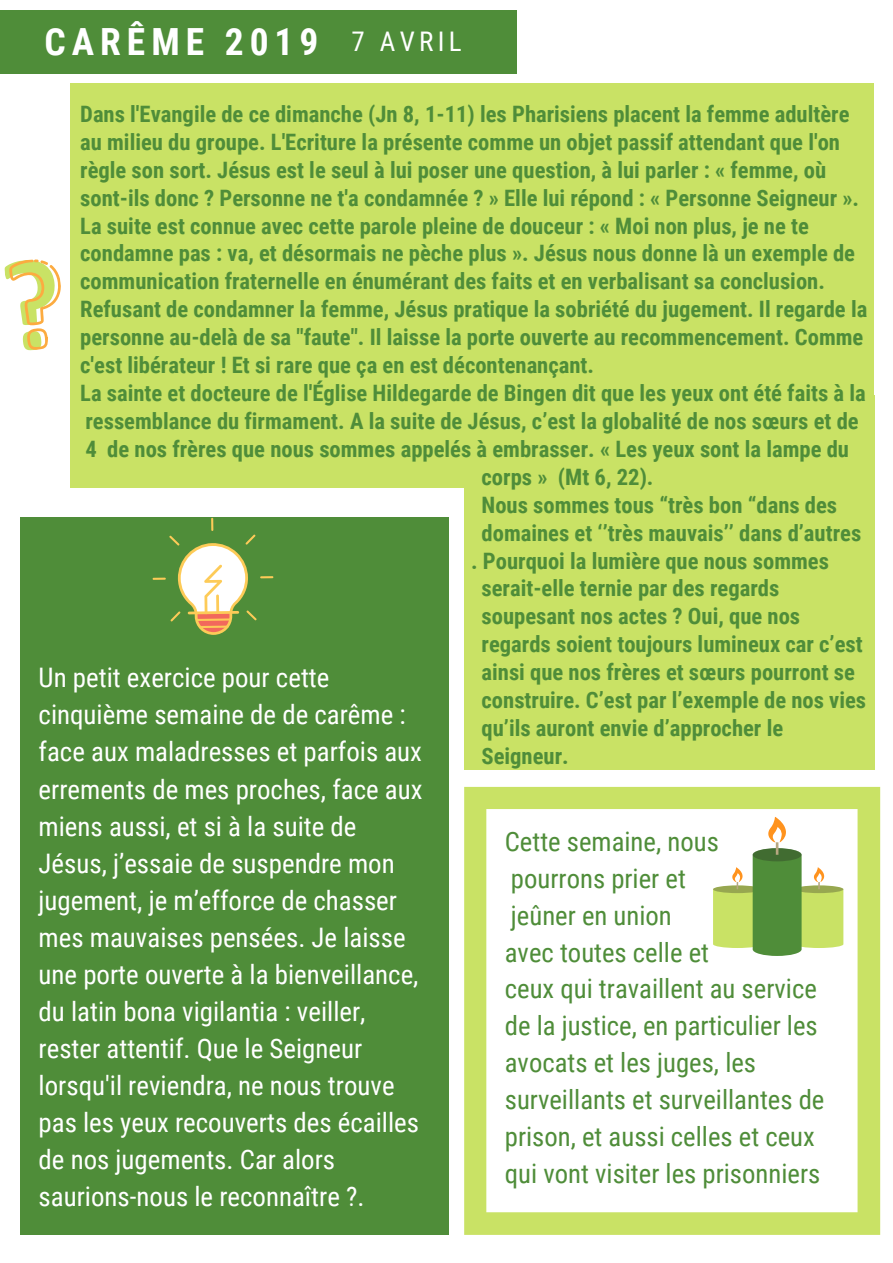
<style>
.page{position:relative;width:893px;height:1263px;background:#fff}
.page>*{position:absolute;margin:0;border:0;box-sizing:border-box;transform-origin:0 0}
.t1{font:700 37.42px "Roboto Condensed";letter-spacing:.16em;color:#fff}
.t2{font:26.92px/37px "Roboto Condensed";color:#fff}
.t3{font:26.7px/36.8px "Roboto Condensed";color:#4f8d39}
.t4{font:700 22.58px "Roboto Condensed";color:#4f8d39}
.s1{font-weight:400;font-size:27px}
</style>
<div class="page">
<div style="left:0;top:11px;width:516px;height:63px;background:#4f8d39"></div>
<svg style="left:464px;top:787px;width:416px;height:448px"></svg>
<svg style="left:713px;top:817px;width:130px;height:139px"></svg>
<div style="left:20px;top:518px;width:429px;height:717px;background:#4f8d39"></div>
<svg style="left:153px;top:518px;width:120px;height:117px"></svg>
<div style="left:70px;top:83px;width:804px;height:405px;background:#c9e265"></div>
<div style="left:464px;top:395px;width:410px;height:375px;background:#c9e265"></div>
<svg style="left:4px;top:259px;width:57px;height:92px"></svg>
<h1 class="t1" style="left:44px;top:20px;width:419px">CARÊME 2019 <span class="s1">7 AVRIL</span></h1>
<p class="t4" style="left:80px;top:101px;width:771px">Dans l'Evangile de ce dimanche (Jn 8, 1-11) les Pharisiens placent la femme adultère</p>
<p class="t4" style="left:80px;top:129px;width:761px">au milieu du groupe. L'Ecriture la présente comme un objet passif attendant que l'on</p>
<p class="t4" style="left:80px;top:157px;width:747px">règle son sort. Jésus est le seul à lui poser une question, à lui parler : « femme, où</p>
<p class="t4" style="left:80px;top:185px;width:780px">sont-ils donc ? Personne ne t'a condamnée ? » Elle lui répond : « Personne Seigneur ».</p>
<p class="t4" style="left:80px;top:213px;width:730px">La suite est connue avec cette parole pleine de douceur : « Moi non plus, je ne te</p>
<p class="t4" style="left:80px;top:241px;width:776px">condamne pas : va, et désormais ne pèche plus ». Jésus nous donne là un exemple de</p>
<p class="t4" style="left:80px;top:268px;width:746px">communication fraternelle en énumérant des faits et en verbalisant sa conclusion.</p>
<p class="t4" style="left:80px;top:296px;width:788px">Refusant de condamner la femme, Jésus pratique la sobriété du jugement. Il regarde la</p>
<p class="t4" style="left:80px;top:324px;width:784px">personne au-delà de sa "faute". Il laisse la porte ouverte au recommencement. Comme</p>
<p class="t4" style="left:80px;top:352px;width:515px">c'est libérateur ! Et si rare que ça en est décontenançant.</p>
<p class="t4" style="left:80px;top:380px;width:787px">La sainte et docteure de l'Église Hildegarde de Bingen dit que les yeux ont été faits à la</p>
<p class="t4" style="left:85px;top:408px;width:775px">ressemblance du firmament. A la suite de Jésus, c’est la globalité de nos sœurs et de</p>
<p class="t4" style="left:85px;top:436px;width:765px">4 de nos frères que nous sommes appelés à embrasser. « Les yeux sont la lampe du</p>
<p class="t4" style="left:481px;top:464px;width:173px">corps » (Mt 6, 22).</p>
<p class="t4" style="left:481px;top:492px;width:357px">Nous sommes tous “très bon “dans des</p>
<p class="t4" style="left:481px;top:520px;width:381px">domaines et ‘’très mauvais’’ dans d’autres</p>
<p class="t4" style="left:471px;top:548px;width:359px">. Pourquoi la lumière que nous sommes</p>
<p class="t4" style="left:481px;top:575px;width:299px">serait-elle ternie par des regards</p>
<p class="t4" style="left:481px;top:603px;width:320px">soupesant nos actes ? Oui, que nos</p>
<p class="t4" style="left:481px;top:631px;width:383px">regards soient toujours lumineux car c’est</p>
<p class="t4" style="left:481px;top:659px;width:375px">ainsi que nos frères et sœurs pourront se</p>
<p class="t4" style="left:481px;top:687px;width:386px">construire. C’est par l’exemple de nos vies</p>
<p class="t4" style="left:481px;top:715px;width:303px">qu’ils auront envie d’approcher le</p>
<p class="t4" style="left:481px;top:743px;width:89px">Seigneur.</p>
<p class="t2" style="left:39px;top:660px;width:385px">Un petit exercice pour cette cinquième semaine de de carême : face aux maladresses et parfois aux errements de mes proches, face aux miens aussi, et si à la suite de Jésus, j’essaie de suspendre mon jugement, je m’efforce de chasser mes mauvaises pensées. Je laisse une porte ouverte à la bienveillance, du latin bona vigilantia : veiller, rester attentif. Que le Seigneur lorsqu'il reviendra, ne nous trouve pas les yeux recouverts des écailles de nos jugements. Car alors saurions-nous le reconnaître ?.</p>
<p class="t3" style="left:505px;top:824px;width:321px">Cette semaine, nous<br>pourrons prier et<br>jeûner en union<br>avec toutes celle et<br>ceux qui travaillent au service de la justice, en particulier les avocats et les juges, les surveillants et surveillantes de prison, et aussi celles et ceux qui vont visiter les prisonniers</p>
<h1 class="t1" style="left:29px;top:1074px;width:420px">CARÊME 2019 <span class="s1">10 MARS</span></h1>
</div>
